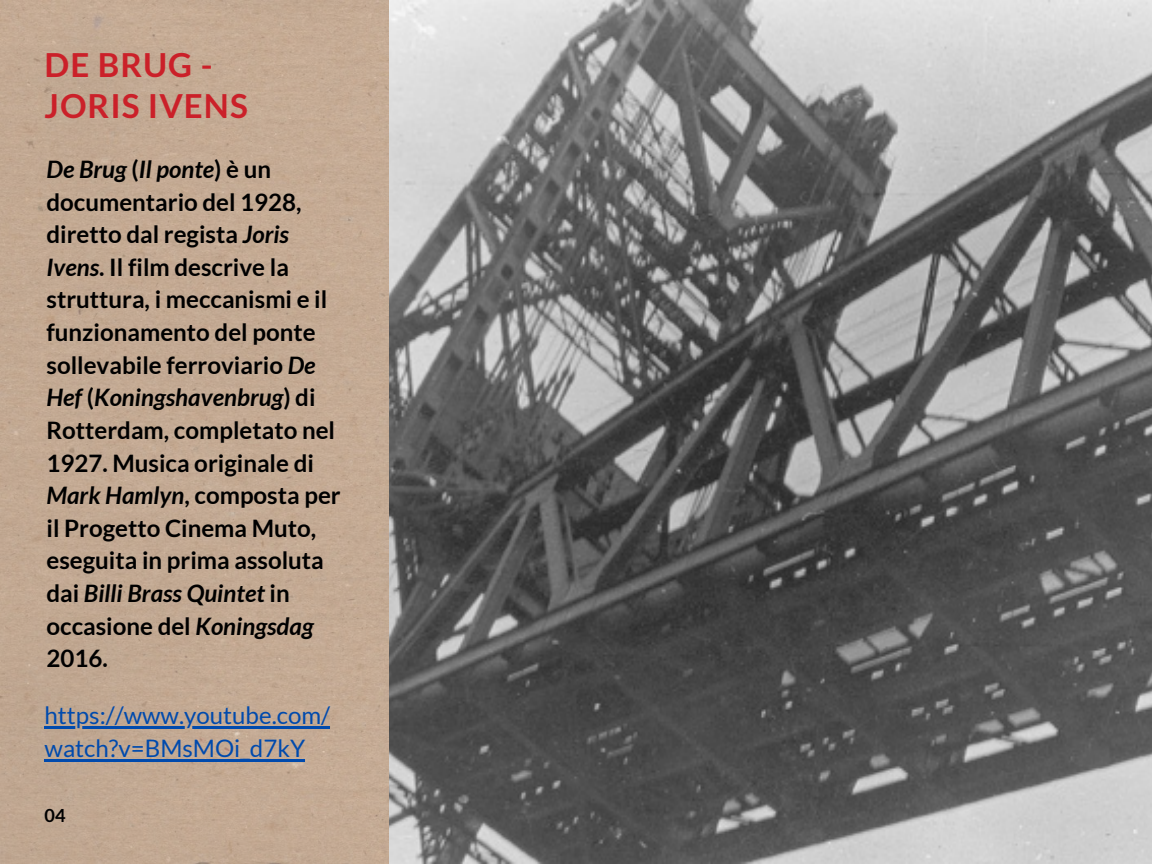
<style>
.page{position:relative;width:1152px;height:864px;background:#fff}
.page>*{position:absolute;margin:0;border:0;box-sizing:border-box;transform-origin:0 0}
.t1{font:700 33.15px "Lato";letter-spacing:.03em;color:#cb2029}
.t2{font:700 24.15px/32.7px "Lato";color:#000}
.t3{font:24.15px/32.7px "Lato";color:#004aad}
.t4{font:700 18.15px "Lato";color:#000}
.s1{font-style:italic}
</style>
<div class="page">
<img style="left:389px;top:0;width:763px;height:864px">
<div style="left:0;top:0;width:388px;height:864px;background:#c3a993"></div>
<hr style="left:45px;top:726px;width:285px;height:3px;background:#004aad">
<hr style="left:45px;top:759px;width:260px;height:2px;background:#004aad">
<p class="t1" style="left:45px;top:45px;width:170px">DE BRUG -</p>
<p class="t1" style="left:45px;top:85px;width:205px">JORIS IVENS</p>
<p class="t2" style="left:46px;top:152px;width:296px"><span class="s1">De Brug</span> (<span class="s1">Il ponte</span>) è un documentario del 1928, diretto dal regista <span class="s1">Joris<br>Ivens</span>. Il film descrive la struttura, i meccanismi e il funzionamento del ponte sollevabile ferroviario <span class="s1">De<br>Hef</span> (<span class="s1">Koningshavenbrug</span>) di<br>Rotterdam, completato nel<br>1927. Musica originale di<br><span class="s1">Mark Hamlyn</span>, composta per il Progetto Cinema Muto, eseguita in prima assoluta dai <span class="s1">Billi Brass Quintet</span> in occasione del <span class="s1">Koningsdag<br></span>2016.</p>
<p class="t3" style="left:45px;top:698px;width:287px">https://www.youtube.com/ watch?v=BMsMOi_d7kY</p>
<p class="t4" style="left:45px;top:804px;width:23px">04</p>
</div>
